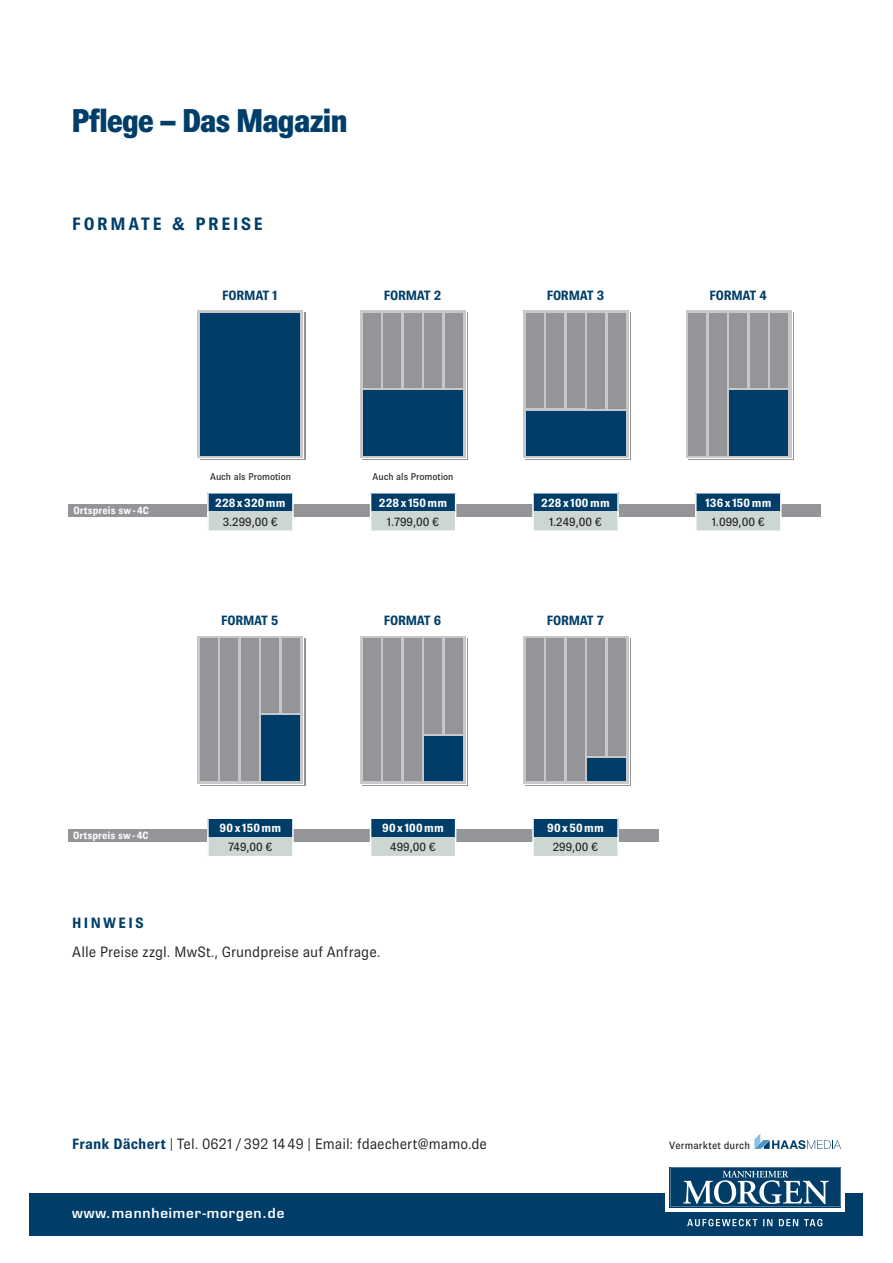
<style>
.page{position:relative;width:893px;height:1263px;background:#fff}
.page>*{position:absolute;margin:0;border:0;box-sizing:border-box;transform-origin:0 0}
.t1{font:800 33px "Brown";color:#003e69}
.t2{font:700 18px "Brown";letter-spacing:.145em;color:#003e69}
.t3{font:300 15px "Brown";letter-spacing:.005em;color:#231f20}
.t4{font:700 15px "Brown";letter-spacing:.15em;color:#003e69}
.t5{font:700 13.5px "Brown";letter-spacing:-.02em;color:#003e69}
.t6{font:600 13.5px "Eurostile LT Std";letter-spacing:.06em;color:#fff}
.t7{font:12px "Brown";color:#231f20}
.t8{font:700 12px "Brown";letter-spacing:.02em;color:#fff}
.t9{font:700 12px "Brown";letter-spacing:.075em;color:#fff}
.t10{font:700 10.5px "Brown";color:#fff}
.t11{font:10.5px "Brown";letter-spacing:.02em;color:#231f20}
.t12{font:9.9px "Brown";color:#231f20}
.s1{font-weight:700;color:#003e69}
</style>
<div class="page">
<div style="left:30px;top:1193px;width:833px;height:42px;background:#003e69"></div>
<svg style="left:665px;top:1162px;width:180px;height:50px"></svg>
<svg style="left:671px;top:1167px;width:169px;height:40px"></svg>
<svg style="left:687px;top:1219px;width:70px;height:7px"></svg>
<svg style="left:763px;top:1219px;width:9px;height:7px"></svg>
<svg style="left:779px;top:1219px;width:19px;height:7px"></svg>
<svg style="left:804px;top:1219px;width:18px;height:7px"></svg>
<div style="left:198px;top:311px;width:105px;height:147px;background:#c7c8ca"></div>
<div style="left:200px;top:313px;width:100px;height:142px;background:#003e69"></div>
<div style="left:686px;top:311px;width:105px;height:147px;background:#c7c8ca"></div>
<div style="left:688px;top:313px;width:18px;height:142px;background:#939598"></div>
<div style="left:709px;top:313px;width:18px;height:142px;background:#939598"></div>
<div style="left:729px;top:313px;width:18px;height:75px;background:#939598"></div>
<div style="left:750px;top:313px;width:18px;height:75px;background:#939598"></div>
<div style="left:770px;top:313px;width:18px;height:75px;background:#939598"></div>
<div style="left:729px;top:390px;width:59px;height:65px;background:#003e69"></div>
<div style="left:361px;top:311px;width:105px;height:147px;background:#c7c8ca"></div>
<div style="left:363px;top:313px;width:18px;height:74px;background:#939598"></div>
<div style="left:383px;top:313px;width:18px;height:74px;background:#939598"></div>
<div style="left:404px;top:313px;width:18px;height:74px;background:#939598"></div>
<div style="left:424px;top:313px;width:18px;height:74px;background:#939598"></div>
<div style="left:445px;top:313px;width:18px;height:74px;background:#939598"></div>
<div style="left:363px;top:390px;width:100px;height:65px;background:#003e69"></div>
<div style="left:524px;top:312px;width:106px;height:147px;background:#c7c8ca"></div>
<svg style="left:523px;top:311px;width:105px;height:147px"></svg>
<div style="left:526px;top:313px;width:17px;height:95px;background:#939598"></div>
<div style="left:546px;top:313px;width:18px;height:95px;background:#939598"></div>
<div style="left:567px;top:313px;width:17px;height:95px;background:#939598"></div>
<div style="left:587px;top:313px;width:18px;height:96px;background:#939598"></div>
<div style="left:608px;top:313px;width:17px;height:96px;background:#939598"></div>
<div style="left:526px;top:411px;width:99px;height:44px;background:#003e69"></div>
<div style="left:198px;top:636px;width:105px;height:147px;background:#c7c8ca"></div>
<div style="left:200px;top:639px;width:18px;height:142px;background:#939598"></div>
<div style="left:220px;top:639px;width:18px;height:142px;background:#939598"></div>
<div style="left:241px;top:639px;width:18px;height:142px;background:#939598"></div>
<div style="left:261px;top:639px;width:18px;height:74px;background:#939598"></div>
<div style="left:282px;top:639px;width:18px;height:74px;background:#939598"></div>
<div style="left:261px;top:715px;width:39px;height:66px;background:#003e69"></div>
<div style="left:524px;top:637px;width:106px;height:147px;background:#c7c8ca"></div>
<svg style="left:523px;top:636px;width:105px;height:147px"></svg>
<div style="left:526px;top:639px;width:17px;height:142px;background:#939598"></div>
<div style="left:546px;top:639px;width:18px;height:142px;background:#939598"></div>
<div style="left:567px;top:639px;width:17px;height:142px;background:#939598"></div>
<div style="left:587px;top:639px;width:18px;height:117px;background:#939598"></div>
<div style="left:608px;top:639px;width:17px;height:117px;background:#939598"></div>
<div style="left:587px;top:758px;width:38px;height:23px;background:#003e69"></div>
<div style="left:361px;top:636px;width:105px;height:147px;background:#c7c8ca"></div>
<div style="left:363px;top:639px;width:18px;height:142px;background:#939598"></div>
<div style="left:383px;top:639px;width:18px;height:142px;background:#939598"></div>
<div style="left:404px;top:639px;width:18px;height:142px;background:#939598"></div>
<div style="left:424px;top:639px;width:18px;height:95px;background:#939598"></div>
<div style="left:445px;top:639px;width:18px;height:95px;background:#939598"></div>
<div style="left:424px;top:736px;width:39px;height:45px;background:#003e69"></div>
<div style="left:68px;top:504px;width:753px;height:13px;background:#939598"></div>
<div style="left:68px;top:829px;width:590px;height:13px;background:#939598"></div>
<div style="left:208px;top:493px;width:85px;height:19px;background:#003e69"></div>
<div style="left:208px;top:512px;width:85px;height:19px;background:#ccd7d4"></div>
<svg style="left:292px;top:493px;width:2px;height:37px"></svg>
<svg style="left:207px;top:493px;width:2px;height:37px"></svg>
<hr style="left:207px;top:530px;width:87px;height:2px;background:#fff">
<div style="left:208px;top:818px;width:85px;height:19px;background:#003e69"></div>
<div style="left:208px;top:837px;width:85px;height:20px;background:#ccd7d4"></div>
<svg style="left:292px;top:819px;width:2px;height:37px"></svg>
<hr style="left:207px;top:817px;width:87px;height:2px;background:#fff">
<svg style="left:207px;top:819px;width:2px;height:37px"></svg>
<hr style="left:207px;top:856px;width:87px;height:1px;background:#fff">
<div style="left:371px;top:493px;width:85px;height:19px;background:#003e69"></div>
<div style="left:371px;top:512px;width:85px;height:19px;background:#ccd7d4"></div>
<svg style="left:455px;top:493px;width:1px;height:37px"></svg>
<svg style="left:370px;top:493px;width:1px;height:24px"></svg>
<hr style="left:370px;top:530px;width:86px;height:2px;background:#fff">
<div style="left:371px;top:818px;width:85px;height:19px;background:#003e69"></div>
<div style="left:371px;top:837px;width:85px;height:20px;background:#ccd7d4"></div>
<svg style="left:455px;top:819px;width:1px;height:37px"></svg>
<hr style="left:370px;top:817px;width:86px;height:2px;background:#fff">
<svg style="left:370px;top:829px;width:1px;height:13px"></svg>
<hr style="left:370px;top:856px;width:86px;height:1px;background:#fff">
<div style="left:533px;top:493px;width:85px;height:19px;background:#003e69"></div>
<div style="left:533px;top:512px;width:85px;height:19px;background:#ccd7d4"></div>
<svg style="left:617px;top:493px;width:2px;height:37px"></svg>
<svg style="left:532px;top:493px;width:2px;height:37px"></svg>
<hr style="left:532px;top:530px;width:87px;height:2px;background:#fff">
<div style="left:533px;top:818px;width:85px;height:19px;background:#003e69"></div>
<div style="left:533px;top:837px;width:85px;height:20px;background:#ccd7d4"></div>
<svg style="left:617px;top:819px;width:2px;height:37px"></svg>
<hr style="left:532px;top:817px;width:87px;height:2px;background:#fff">
<svg style="left:532px;top:819px;width:2px;height:37px"></svg>
<hr style="left:532px;top:856px;width:87px;height:1px;background:#fff">
<div style="left:696px;top:493px;width:85px;height:19px;background:#003e69"></div>
<div style="left:696px;top:512px;width:85px;height:19px;background:#ccd7d4"></div>
<svg style="left:780px;top:493px;width:2px;height:37px"></svg>
<svg style="left:695px;top:493px;width:1px;height:24px"></svg>
<hr style="left:695px;top:530px;width:87px;height:2px;background:#fff">
<svg style="left:754px;top:1133px;width:87px;height:16px"></svg>
<h1 class="t1" style="left:72px;top:102px;width:276px">Pflege – Das Magazin</h1>
<p class="t2" style="left:72px;top:214px;width:192px">FORMATE &amp; PREISE</p>
<p class="t5" style="left:222px;top:288px;width:57px">FORMAT 1</p>
<p class="t5" style="left:384px;top:288px;width:59px">FORMAT 2</p>
<p class="t10" style="left:73px;top:504px;width:77px">Ortspreis sw-4C</p>
<p class="t12" style="left:210px;top:471px;width:82px">Auch als Promotion</p>
<p class="t12" style="left:373px;top:471px;width:82px">Auch als Promotion</p>
<p class="t8" style="left:215px;top:496px;width:72px">228x320mm</p>
<p class="t7" style="left:223px;top:515px;width:57px">3.299,00 €</p>
<p class="t5" style="left:221px;top:613px;width:59px">FORMAT 5</p>
<p class="t8" style="left:379px;top:496px;width:70px">228x150mm</p>
<p class="t7" style="left:387px;top:515px;width:54px">1.799,00 €</p>
<p class="t5" style="left:384px;top:613px;width:59px">FORMAT 6</p>
<p class="t10" style="left:73px;top:830px;width:77px">Ortspreis sw-4C</p>
<p class="t8" style="left:220px;top:821px;width:63px">90x150mm</p>
<p class="t7" style="left:228px;top:840px;width:46px">749,00 €</p>
<p class="t8" style="left:382px;top:821px;width:63px">90x100mm</p>
<p class="t7" style="left:390px;top:840px;width:47px">499,00 €</p>
<p class="t4" style="left:72px;top:914px;width:73px">HINWEIS</p>
<p class="t3" style="left:72px;top:943px;width:310px">Alle Preise zzgl. MwSt., Grundpreise auf Anfrage.</p>
<p class="t5" style="left:547px;top:288px;width:59px">FORMAT 3</p>
<p class="t8" style="left:541px;top:496px;width:70px">228x100mm</p>
<p class="t7" style="left:549px;top:515px;width:54px">1.249,00 €</p>
<p class="t5" style="left:547px;top:613px;width:59px">FORMAT 7</p>
<p class="t9" style="left:547px;top:821px;width:58px">90x50mm</p>
<p class="t7" style="left:553px;top:840px;width:47px">299,00 €</p>
<p class="t5" style="left:710px;top:288px;width:59px">FORMAT 4</p>
<p class="t8" style="left:705px;top:496px;width:68px">136x150mm</p>
<p class="t7" style="left:712px;top:515px;width:55px">1.099,00 €</p>
<p class="t3" style="left:72px;top:1135px;width:416px"><span class="s1">Frank Dächert</span> | Tel. 0621 /392 1449 | Email: fdaechert@mamo.de</p>
<p class="t11" style="left:669px;top:1139px;width:82px">Vermarktet durch</p>
<p class="t6" style="left:72px;top:1205px;width:214px">www.mannheimer-morgen.de</p>
</div>
